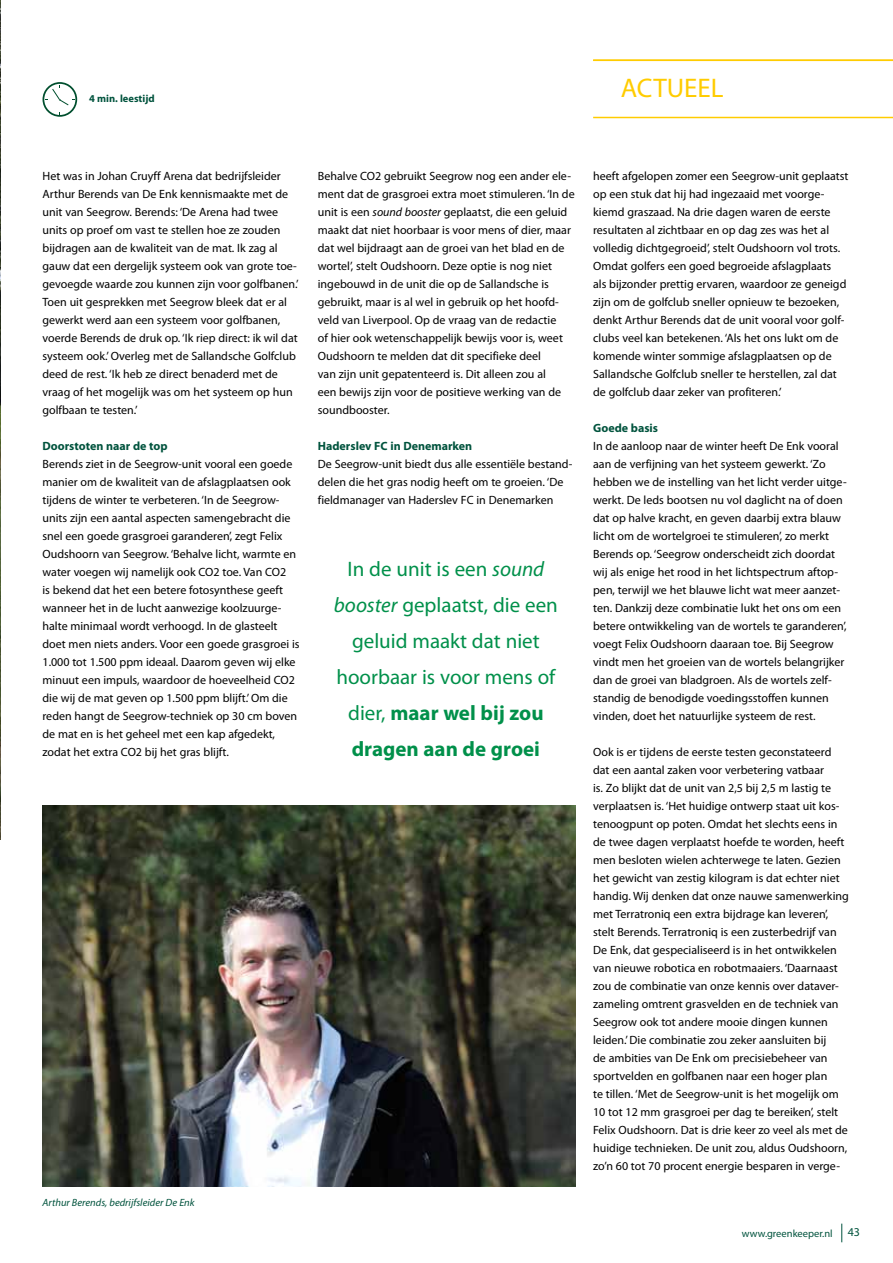
<style>
.page{position:relative;width:893px;height:1263px;background:#fff}
.page>*{position:absolute;margin:0;border:0;box-sizing:border-box;transform-origin:0 0}
.t1{font:27px "Myriad Pro";color:#fc0}
.t2{font:21px/36px "Myriad Pro";color:#00904a;text-align:center}
.t3{font:12px/18px "Myriad Pro";color:#000}
.t4{font:700 12px "Myriad Pro";color:#00533d}
.t5{font:12px "Myriad Pro";color:#00533d}
.t6{font:italic 10.5px "Myriad Pro";color:#00533d}
.t7{font:10.5px "Myriad Pro";color:#00533d}
.t8{font:700 10.5px "Myriad Pro";color:#00533d}
.s1{font-style:italic}
.s2{font-weight:700}
</style>
<div class="page">
<svg style="left:841px;top:1223px;width:1px;height:19px"></svg>
<img style="left:0;top:0;width:1px;height:840px">
<hr style="left:593px;top:117px;width:300px;height:1px;background:#fc0">
<hr style="left:593px;top:60px;width:300px;height:1px;background:#fc0">
<svg style="left:43px;top:82px;width:34px;height:35px"></svg>
<img style="left:43px;top:805px;width:532px;height:381px">
<p class="t8" style="left:89px;top:92px;width:67px">4 min. leestijd</p>
<h1 class="t1" style="left:621px;top:71px;width:104px">ACTUEEL</h1>
<p class="t3" style="left:43px;top:167px;width:258px">Het was in Johan Cruyff Arena dat bedrijfsleider Arthur Berends van De Enk kennismaakte met de unit van Seegrow. Berends: ‘De Arena had twee units op proef om vast te stellen hoe ze zouden bijdragen aan de kwaliteit van de mat. Ik zag al gauw dat een dergelijk systeem ook van grote toe&shy;gevoegde waarde zou kunnen zijn voor golfbanen.’ Toen uit gesprekken met Seegrow bleek dat er al gewerkt werd aan een systeem voor golfbanen, voerde Berends de druk op. ‘Ik riep direct: ik wil dat systeem ook.’ Overleg met de Sallandsche Golfclub deed de rest. ‘Ik heb ze direct benaderd met de vraag of het mogelijk was om het systeem op hun golfbaan te testen.’</p>
<p class="t4" style="left:43px;top:438px;width:127px">Doorstoten naar de top</p>
<p class="t3" style="left:43px;top:455px;width:259px">Berends ziet in de Seegrow-unit vooral een goede manier om de kwaliteit van de afslagplaatsen ook tijdens de winter te verbeteren. ‘In de Seegrow&shy;units zijn een aantal aspecten samengebracht die snel een goede grasgroei garanderen’, zegt Felix Oudshoorn van Seegrow. ‘Behalve licht, warmte en water voegen wij namelijk ook CO2 toe. Van CO2<br>is bekend dat het een betere fotosynthese geeft wanneer het in de lucht aanwezige koolzuurge&shy;halte minimaal wordt verhoogd. In de glasteelt doet men niets anders. Voor een goede grasgroei is 1.000 tot 1.500 ppm ideaal. Daarom geven wij elke minuut een impuls, waardoor de hoeveelheid CO2 die wij de mat geven op 1.500 ppm blijft.’ Om die reden hangt de Seegrow-techniek op 30 cm boven de mat en is het geheel met een kap afgedekt, zodat het extra CO2 bij het gras blijft.</p>
<p class="t3" style="left:318px;top:167px;width:258px">Behalve CO2 gebruikt Seegrow nog een ander ele&shy;ment dat de grasgroei extra moet stimuleren. ‘In de unit is een <span class="s1">sound booster</span> geplaatst, die een geluid maakt dat niet hoorbaar is voor mens of dier, maar dat wel bijdraagt aan de groei van het blad en de wortel’, stelt Oudshoorn. Deze optie is nog niet ingebouwd in de unit die op de Sallandsche is gebruikt, maar is al wel in gebruik op het hoofd&shy;veld van Liverpool. Op de vraag van de redactie<br>of hier ook wetenschappelijk bewijs voor is, weet Oudshoorn te melden dat dit specifieke deel<br>van zijn unit gepatenteerd is. Dit alleen zou al<br>een bewijs zijn voor de positieve werking van de soundbooster.</p>
<p class="t4" style="left:318px;top:438px;width:156px">Haderslev FC in Denemarken</p>
<p class="t3" style="left:318px;top:455px;width:256px">De Seegrow-unit biedt dus alle essentiële bestand&shy;delen die het gras nodig heeft om te groeien. ‘De fieldmanager van Haderslev FC in Denemarken</p>
<h2 class="t2" style="left:334px;top:551px;width:226px">In de unit is een <span class="s1">sound booster</span> geplaatst, die een geluid maakt dat niet hoorbaar is voor mens of dier, <span class="s2">maar wel bij zou dragen aan de groei</span></h2>
<p class="t6" style="left:43px;top:1196px;width:154px">Arthur Berends, bedrijfsleider De Enk</p>
<p class="t3" style="left:593px;top:167px;width:257px">heeft afgelopen zomer een Seegrow-unit geplaatst op een stuk dat hij had ingezaaid met voorge&shy;kiemd graszaad. Na drie dagen waren de eerste resultaten al zichtbaar en op dag zes was het al volledig dichtgegroeid’, stelt Oudshoorn vol trots.<br>Omdat golfers een goed begroeide afslagplaats<br>als bijzonder prettig ervaren, waardoor ze geneigd zijn om de golfclub sneller opnieuw te bezoeken, denkt Arthur Berends dat de unit vooral voor golf&shy;clubs veel kan betekenen. ‘Als het ons lukt om de komende winter sommige afslagplaatsen op de Sallandsche Golfclub sneller te herstellen, zal dat de golfclub daar zeker van profiteren.’</p>
<p class="t4" style="left:593px;top:420px;width:66px">Goede basis</p>
<p class="t3" style="left:593px;top:437px;width:255px">In de aanloop naar de winter heeft De Enk vooral aan de verfijning van het systeem gewerkt. ‘Zo hebben we de instelling van het licht verder uitge&shy;werkt. De leds bootsen nu vol daglicht na of doen dat op halve kracht, en geven daarbij extra blauw licht om de wortelgroei te stimuleren’, zo merkt Berends op. ‘Seegrow onderscheidt zich doordat wij als enige het rood in het lichtspectrum aftop&shy;pen, terwijl we het blauwe licht wat meer aanzet&shy;ten. Dankzij deze combinatie lukt het ons om een betere ontwikkeling van de wortels te garanderen’, voegt Felix Oudshoorn daaraan toe. Bij Seegrow vindt men het groeien van de wortels belangrijker dan de groei van bladgroen. Als de wortels zelf&shy;standig de benodigde voedingsstoffen kunnen vinden, doet het natuurlijke systeem de rest.</p>
<p class="t3" style="left:593px;top:743px;width:257px">Ook is er tijdens de eerste testen geconstateerd dat een aantal zaken voor verbetering vatbaar<br>is. Zo blijkt dat de unit van 2,5 bij 2,5 m lastig te verplaatsen is. ‘Het huidige ontwerp staat uit kos&shy;tenoogpunt op poten. Omdat het slechts eens in de twee dagen verplaatst hoefde te worden, heeft men besloten wielen achterwege te laten. Gezien het gewicht van zestig kilogram is dat echter niet handig. Wij denken dat onze nauwe samenwerking met Terratroniq een extra bijdrage kan leveren’, stelt Berends. Terratroniq is een zusterbedrijf van De Enk, dat gespecialiseerd is in het ontwikkelen van nieuwe robotica en robotmaaiers. ‘Daarnaast zou de combinatie van onze kennis over dataver&shy;zameling omtrent grasvelden en de techniek van Seegrow ook tot andere mooie dingen kunnen leiden.’ Die combinatie zou zeker aansluiten bij<br>de ambities van De Enk om precisiebeheer van sportvelden en golfbanen naar een hoger plan<br>te tillen. ‘Met de Seegrow-unit is het mogelijk om 10 tot 12 mm grasgroei per dag te bereiken’, stelt Felix Oudshoorn. Dat is drie keer zo veel als met de huidige technieken. De unit zou, aldus Oudshoorn, zo’n 60 tot 70 procent energie besparen in verge-</p>
<p class="t7" style="left:742px;top:1227px;width:92px">www.greenkeeper.nl</p>
<p class="t5" style="left:848px;top:1224px;width:14px">43</p>
</div>
